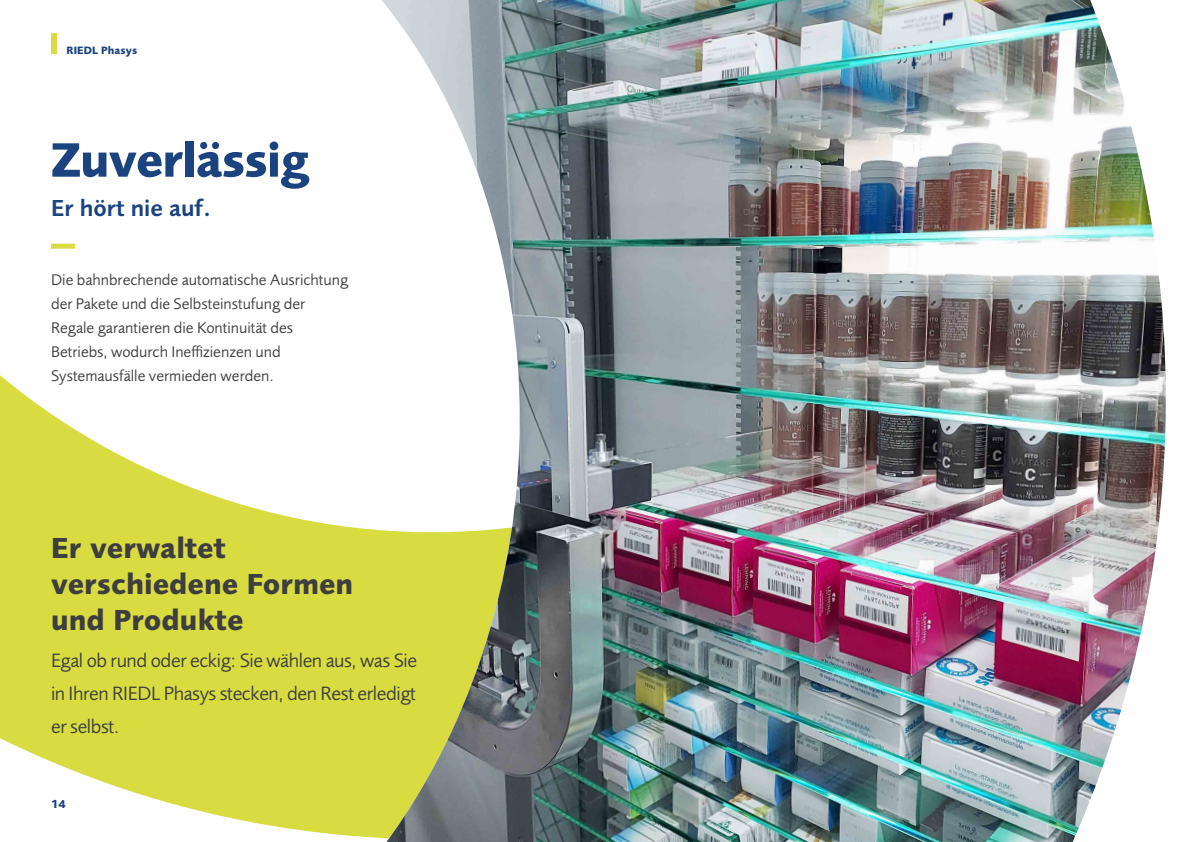
<style>
.page{position:relative;width:1191px;height:842px;background:#fff}
.page>*{position:absolute;margin:0;border:0;box-sizing:border-box;transform-origin:0 0}
.t1{font:700 50px "Foundry Sans OT2";letter-spacing:-.02em;color:#1b4380}
.t2{font:700 30px/36px "Foundry Sans OT2";color:#3e3d40}
.t3{font:600 24px "Foundry Sans OT2";color:#1b4380}
.t4{font:20px/33px "Foundry Sans OT2";letter-spacing:-.02em;color:#3e3d40;text-align:justify}
.t5{font:16px/24px "Foundry Sans OT2";color:#3e3d40}
.t6{font:700 12px "Foundry Sans OT2";color:#1b4380}
.t7{font:700 11px "Foundry Sans OT2";letter-spacing:.01em;color:#1b4380}
</style>
<div class="page">
<img style="left:0;top:0;width:1166px;height:842px">
<p class="t7" style="left:67px;top:41px;width:72px">RIEDL Phasys</p>
<h1 class="t1" style="left:51px;top:121px;width:259px">Zuverlässig</h1>
<h3 class="t3" style="left:51px;top:190px;width:162px">Er hört nie auf.</h3>
<p class="t5" style="left:51px;top:266px;width:299px">Die bahnbrechende automatische Ausrichtung der Pakete und die Selbsteinstufung der Regale garantieren die Kontinuität des Betriebs, wodurch Ineffizienzen und Systemausfälle vermieden werden.</p>
<h2 class="t2" style="left:51px;top:527px;width:304px">Er verwaltet verschiedene Formen und Produkte</h2>
<p class="t4" style="left:51px;top:642px;width:367px">Egal ob rund oder eckig: Sie wählen aus, was Sie in Ihren RIEDL Phasys stecken, den Rest erledigt er selbst.</p>
<p class="t6" style="left:51px;top:794px;width:16px">14</p>
</div>
